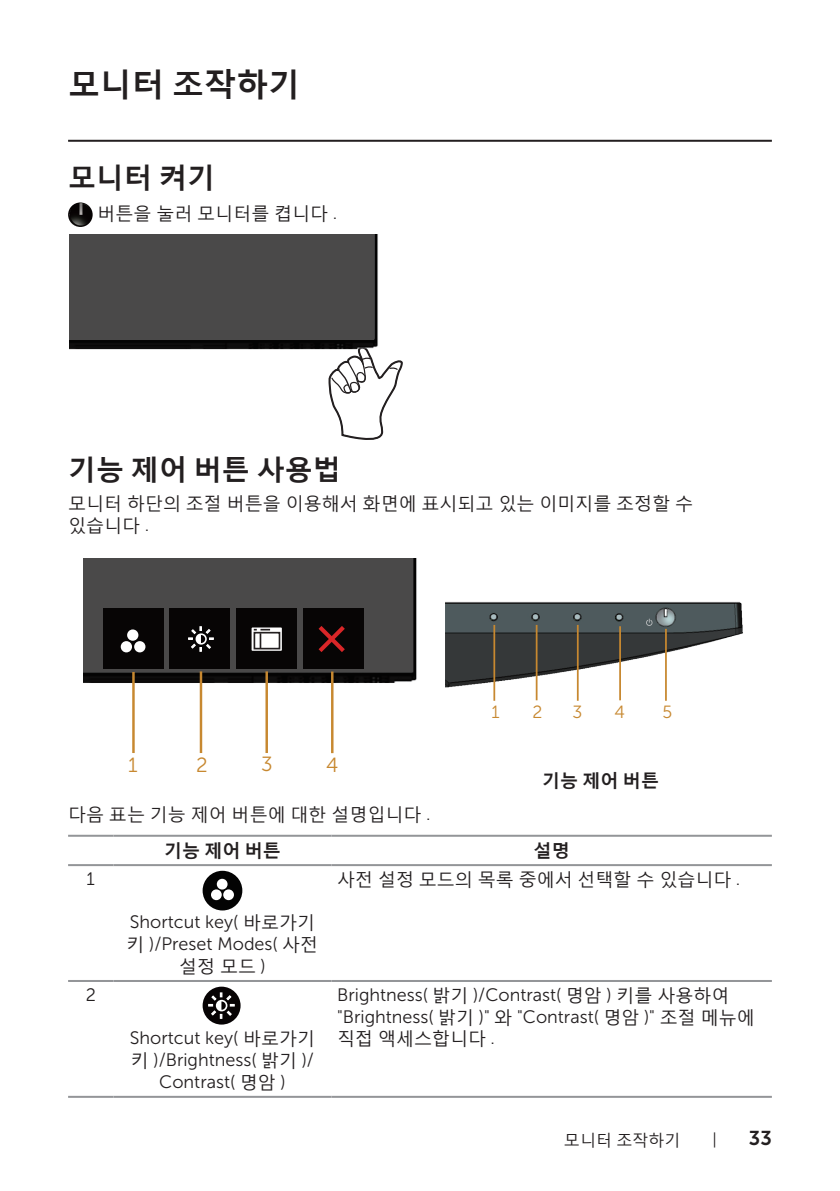
<style>
.page{position:relative;width:840px;height:1191px;background:#fff}
.page>*{position:absolute;margin:0;border:0;box-sizing:border-box;transform-origin:0 0}
.Head_1{font:700 32px "Malgun Gothic";color:#231f20}
.Head_2{font:700 28px "Malgun Gothic";color:#231f20}
.t1{font:20.4px "Museo Sans For Dell 300";color:#c78830}
.t2{font:20px "Museo Sans For Dell 700";color:#231f20}
.text{font:18px/21.6px "Museo Sans For Dell 300";color:#231f20;text-align:center}
.text-2{font:18px/21.6px "Malgun Gothic";color:#231f20}
.text-3{font:700 18px "Malgun Gothic";color:#231f20}
.t3{font:17.6px "Museo Sans For Dell 300";color:#c78830}
.t4{font:16px "Malgun Gothic";color:#231f20}
.t5{font:16px "Museo Sans For Dell 300";color:#231f20}
.s1{font-family:"Museo Sans For Dell 300"}
.s2{font-family:"Malgun Gothic"}
</style>
<div class="page">
<hr style="left:68px;top:140px;width:703px;height:2px;background:#231f20">
<img style="left:68px;top:202px;width:25px;height:25px;border-radius:12px">
<svg style="left:328px;top:352px;width:75px;height:88px"></svg>
<img style="left:69px;top:234px;width:309px;height:118px">
<div style="left:69px;top:234px;width:305px;height:105px;background:#4a4949"></div>
<img style="left:445px;top:601px;width:298px;height:89px">
<svg style="left:645px;top:618px;width:7px;height:8px"></svg>
<hr style="left:664px;top:629px;width:2px;height:72px;background:#c78830">
<hr style="left:619px;top:626px;width:1px;height:74px;background:#c78830">
<hr style="left:576px;top:625px;width:2px;height:76px;background:#c78830">
<hr style="left:535px;top:625px;width:2px;height:75px;background:#c78830">
<hr style="left:493px;top:625px;width:2px;height:76px;background:#c78830">
<img style="left:84px;top:558px;width:333px;height:127px">
<div style="left:84px;top:558px;width:329px;height:114px;background:#4a4949"></div>
<div style="left:103px;top:608px;width:60px;height:60px;background:#070505"></div>
<div style="left:169px;top:608px;width:61px;height:60px;background:#070505"></div>
<div style="left:236px;top:608px;width:60px;height:60px;background:#070505"></div>
<div style="left:303px;top:608px;width:60px;height:60px;background:#070505"></div>
<div style="left:128px;top:630px;width:9px;height:9px;background:#fff;border-radius:50%"></div>
<div style="left:127px;top:629px;width:11px;height:12px;border:2px solid #fff;border-radius:50%"></div>
<div style="left:122px;top:642px;width:9px;height:9px;background:#fff;border-radius:50%"></div>
<div style="left:121px;top:641px;width:11px;height:11px;border:2px solid #fff;border-radius:50%"></div>
<div style="left:135px;top:642px;width:9px;height:9px;background:#fff;border-radius:50%"></div>
<div style="left:134px;top:641px;width:11px;height:11px;border:2px solid #fff;border-radius:50%"></div>
<svg style="left:318px;top:626px;width:27px;height:26px"></svg>
<hr style="left:265px;top:671px;width:3px;height:82px;background:#c78830">
<hr style="left:331px;top:671px;width:2px;height:82px;background:#c78830">
<hr style="left:200px;top:671px;width:2px;height:82px;background:#c78830">
<hr style="left:132px;top:672px;width:3px;height:81px;background:#c78830">
<svg style="left:251px;top:627px;width:31px;height:24px"></svg>
<div style="left:253px;top:632px;width:27px;height:17px;border:2px solid #231f20"></div>
<svg style="left:254px;top:629px;width:16px;height:19px"></svg>
<svg style="left:188px;top:626px;width:26px;height:26px"></svg>
<hr style="left:68px;top:834px;width:45px;height:2px;background:#939598">
<hr style="left:113px;top:834px;width:218px;height:2px;background:#939598">
<hr style="left:331px;top:834px;width:440px;height:2px;background:#939598">
<hr style="left:68px;top:864px;width:45px;height:2px;background:#939598">
<hr style="left:113px;top:864px;width:218px;height:2px;background:#939598">
<hr style="left:331px;top:864px;width:440px;height:2px;background:#939598">
<hr style="left:68px;top:980px;width:45px;height:2px;background:#939598">
<hr style="left:113px;top:980px;width:218px;height:2px;background:#939598">
<hr style="left:331px;top:980px;width:440px;height:2px;background:#939598">
<hr style="left:68px;top:1095px;width:45px;height:2px;background:#939598">
<hr style="left:113px;top:1095px;width:218px;height:2px;background:#939598">
<hr style="left:331px;top:1095px;width:440px;height:2px;background:#939598">
<div style="left:202px;top:870px;width:40px;height:40px;background:#030303;border-radius:50%"></div>
<div style="left:218px;top:880px;width:8px;height:8px;background:#fff;border-radius:50%"></div>
<div style="left:217px;top:878px;width:10px;height:11px;border:2px solid #fff;border-radius:50%"></div>
<div style="left:212px;top:890px;width:8px;height:9px;background:#fff;border-radius:50%"></div>
<div style="left:211px;top:889px;width:10px;height:11px;border:2px solid #fff;border-radius:50%"></div>
<div style="left:224px;top:890px;width:9px;height:9px;background:#fff;border-radius:50%"></div>
<div style="left:223px;top:889px;width:11px;height:11px;border:2px solid #fff;border-radius:50%"></div>
<div style="left:202px;top:986px;width:38px;height:38px;background:#070304;border-radius:50%"></div>
<svg style="left:208px;top:992px;width:26px;height:26px"></svg>
<p class="Head_1" style="left:68px;top:63px;width:233px">모니터 조작하기</p>
<p class="Head_2" style="left:68px;top:159px;width:148px">모니터 켜기</p>
<p class="text-2" style="left:97px;top:202px;width:241px">버튼을 눌러 모니터를 켭니다 <span class="s1">.</span></p>
<p class="Head_2" style="left:68px;top:451px;width:274px">기능 제어 버튼 사용법</p>
<p class="text-2" style="left:68px;top:492px;width:626px">모니터 하단의 조절 버튼을 이용해서 화면에 표시되고 있는 이미지를 조정할 수 있습니다 <span class="s1">.</span></p>
<p class="t3" style="left:491px;top:702px;width:10px">1</p>
<p class="t3" style="left:532px;top:702px;width:11px">2</p>
<p class="t3" style="left:572px;top:702px;width:11px">3</p>
<p class="t3" style="left:614px;top:702px;width:12px">4</p>
<p class="t3" style="left:662px;top:702px;width:11px">5</p>
<p class="t1" style="left:128px;top:754px;width:11px">1</p>
<p class="t1" style="left:196px;top:753px;width:13px">2</p>
<p class="t1" style="left:261px;top:753px;width:13px">3</p>
<p class="t1" style="left:326px;top:753px;width:14px">4</p>
<p class="text-2" style="left:68px;top:803px;width:363px">다음 표는 기능 제어 버튼에 대한 설명입니다 <span class="s1">.</span></p>
<p class="text-3" style="left:164px;top:838px;width:118px">기능 제어 버튼</p>
<p class="text-3" style="left:533px;top:838px;width:37px">설명</p>
<p class="text" style="left:87px;top:868px;width:10px">1</p>
<p class="text" style="left:126px;top:911px;width:193px">Shortcut key( <span class="s2">바로가기 키</span> )/Preset Modes( <span class="s2">사전 설정 모드</span> )</p>
<p class="text-3" style="left:542px;top:768px;width:118px">기능 제어 버튼</p>
<p class="text-2" style="left:337px;top:868px;width:404px">사전 설정 모드의 목록 중에서 선택할 수 있습니다 <span class="s1">.</span></p>
<p class="text" style="left:86px;top:984px;width:12px">2</p>
<p class="text" style="left:130px;top:1027px;width:187px">Shortcut key( <span class="s2">바로가기 키</span> )/Brightness( <span class="s2">밝기</span> )/<br>Contrast( <span class="s2">명암</span> )</p>
<p class="text" style="left:337px;top:984px;width:419px;text-align:left">Brightness( <span class="s2">밝기</span> )/Contrast( <span class="s2">명암</span> ) <span class="s2">키를 사용하여 </span>"Brightness( <span class="s2">밝기</span> )" <span class="s2">와</span> "Contrast( <span class="s2">명암</span> )" <span class="s2">조절 메뉴에 직접 액세스합니다</span> .</p>
<p class="t4" style="left:563px;top:1129px;width:118px">모니터 조작하기</p>
<p class="t5" style="left:712px;top:1130px;width:6px">|</p>
<p class="t2" style="left:748px;top:1126px;width:24px">33</p>
</div>
